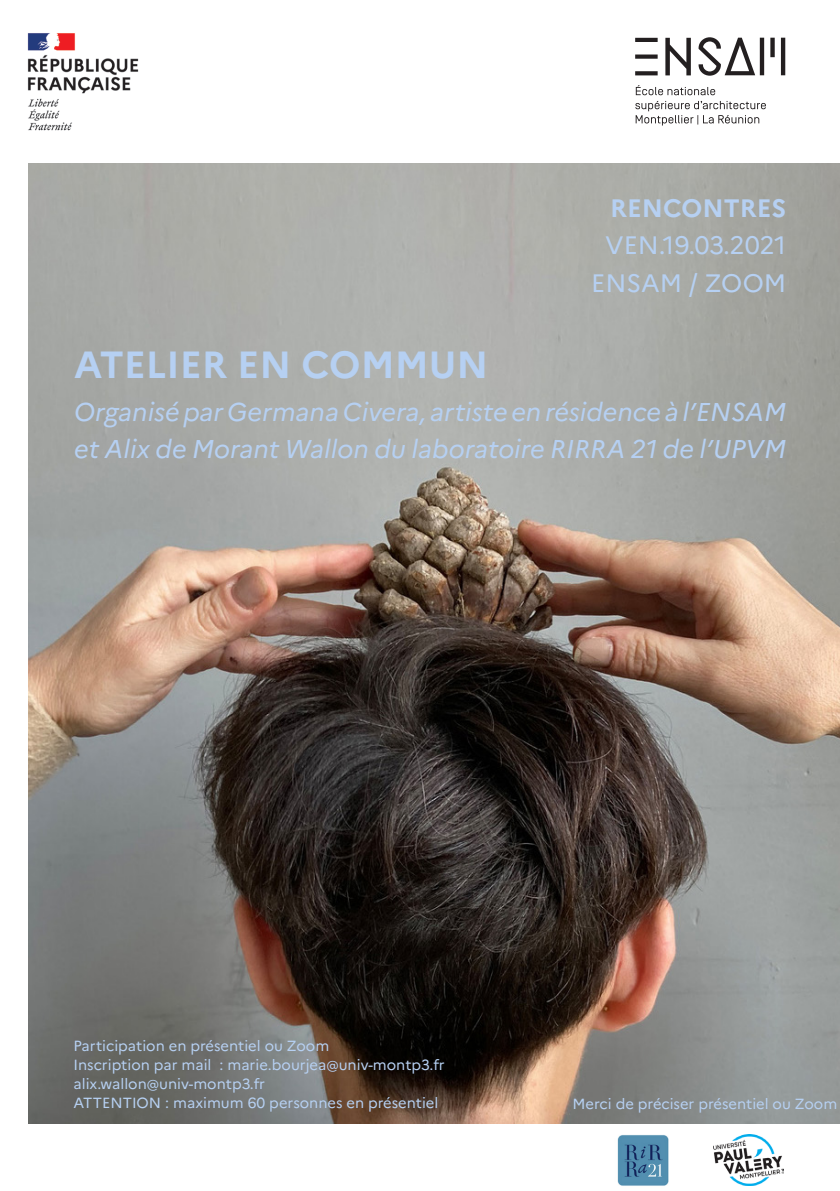
<style>
.page{position:relative;width:840px;height:1191px;background:#fff}
.page>*{position:absolute;margin:0;border:0;box-sizing:border-box;transform-origin:0 0}
.t1{font:700 37.8px "Marianne";color:#b6d0f2}
.t2{font:italic 25.8px/37.8px "Marianne";color:#b6d0f2}
.t3{font:25.2px/37.8px "Marianne";color:#b6d0f2;text-align:right}
.t4{font:14.6px/19px "Marianne";color:#b6d0f2}
.s1{font-weight:700}
</style>
<div class="page">
<svg style="left:635px;top:37px;width:149px;height:88px"></svg>
<img style="left:27px;top:33px;width:112px;height:98px">
<img style="left:28px;top:164px;width:811px;height:959px">
<img style="left:713px;top:1134px;width:70px;height:51px">
<img style="left:617px;top:1135px;width:52px;height:51px">
<p class="t1" style="left:74px;top:342px;width:415px">ATELIER EN COMMUN</p>
<p class="t3" style="left:591px;top:189px;width:196px"><span class="s1">RENCONTRES<br></span>VEN.19.03.2021<br>ENSAM / ZOOM</p>
<p class="t2" style="left:74px;top:392px;width:713px">Organisé par Germana Civera, artiste en résidence à l’ENSAM et Alix de Morant Wallon du laboratoire RIRRA 21 de l’UPVM</p>
<p class="t4" style="left:73px;top:1036px;width:372px">Participation en présentiel ou Zoom<br>Inscription par mail : marie.bourjea@univ-montp3.fr alix.wallon@univ-montp3.fr<br>ATTENTION : maximum 60 personnes en présentiel</p>
<p class="t4" style="left:572px;top:1094px;width:266px">Merci de préciser présentiel ou Zoom</p>
</div>
